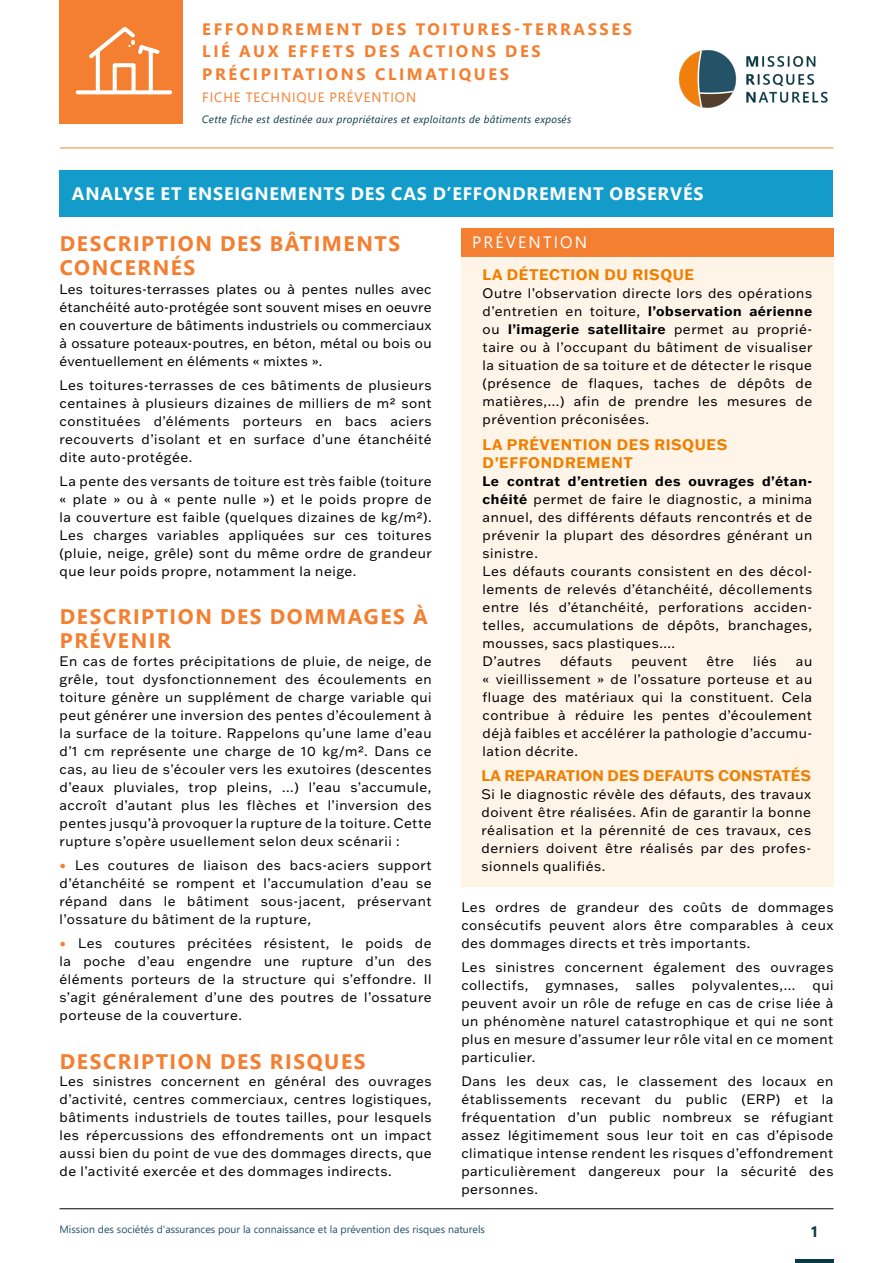
<style>
.page{position:relative;width:893px;height:1263px;background:#fff}
.page>*{position:absolute;margin:0;border:0;box-sizing:border-box;transform-origin:0 0}
.t1{font:700 21px/24px "Segoe UI";letter-spacing:.075em;color:#f47f30}
.t2{font:700 18px "Segoe UI";letter-spacing:.045em;color:#fff}
.t3{font:700 16.5px/22.5px "Segoe UI";letter-spacing:.16em;color:#f47f30}
.t4{font:16.5px "Segoe UI";letter-spacing:.125em;color:#fff}
.t5{font:700 15px/18px "Franklin Gothic ATF";letter-spacing:.04em;color:#f07f00}
.t6{font:700 15px "Franklin Gothic ATF";letter-spacing:.01em;color:#f07f00}
.t7{font:700 15px "Segoe UI";color:#083945}
.t8{font:13.5px/18px "Franklin Gothic ATF";letter-spacing:.04em;color:#000;text-align:justify}
.t9{font:13.5px "Segoe UI";letter-spacing:.065em;color:#f47f30}
.t10{font:10.5px "Segoe UI";color:#245267}
.t11{font:italic 10.5px "Segoe UI";letter-spacing:.03em;color:#073945}
.s1{color:#f47f30}
.s2{font-weight:700}
</style>
<div class="page">
<hr style="left:795px;top:1259px;width:38px;height:4px;background:#083945">
<hr style="left:60px;top:1208px;width:773px;height:1px;background:#000">
<img style="left:679px;top:50px;width:149px;height:58px">
<div style="left:60px;top:0;width:123px;height:123px;background:#f47f30"></div>
<hr style="left:60px;top:148px;width:773px;height:1px;background:#f47f30">
<div style="left:461px;top:252px;width:372px;height:635px;background:#fef4e8"></div>
<div style="left:461px;top:228px;width:372px;height:29px;background:#f47f30"></div>
<hr style="left:76px;top:90px;width:96px;height:4px;background:#fff;border-radius:2px">
<svg style="left:89px;top:27px;width:71px;height:64px"></svg>
<div style="left:60px;top:170px;width:773px;height:46px;background:#139cca"></div>
<p class="t3" style="left:202px;top:16px;width:431px">EFFONDREMENT DES TOITURES-TERRASSES<br>LIÉ AUX EFFETS DES ACTIONS DES<br>PRÉCIPITATIONS CLIMATIQUES</p>
<p class="t9" style="left:202px;top:85px;width:215px">FICHE TECHNIQUE PRÉVENTION</p>
<p class="t11" style="left:202px;top:109px;width:371px">Cette fiche est destinée aux propriétaires et exploitants de bâtiments exposés</p>
<h2 class="t2" style="left:72px;top:177px;width:633px">ANALYSE ET ENSEIGNEMENTS DES CAS D’EFFONDREMENT OBSERVÉS</h2>
<h1 class="t1" style="left:60px;top:230px;width:342px">DESCRIPTION DES BÂTIMENTS<br>CONCERNÉS</h1>
<p class="t8" style="left:60px;top:280px;width:374px">Les toitures-terrasses plates ou à pentes nulles avec étanchéité auto-protégée sont souvent mises en oeuvre en couverture de bâtiments industriels ou commerciaux à ossature poteaux-poutres, en béton, métal ou bois ou éventuellement en éléments « mixtes ».</p>
<p class="t8" style="left:60px;top:376px;width:374px">Les toitures-terrasses de ces bâtiments de plusieurs centaines à plusieurs dizaines de milliers de m² sont constituées d’éléments porteurs en bacs aciers recouverts d’isolant et en surface d’une étanchéité dite auto-protégée.</p>
<p class="t8" style="left:60px;top:472px;width:374px">La pente des versants de toiture est très faible (toiture « plate » ou à « pente nulle ») et le poids propre de la couverture est faible (quelques dizaines de kg/m²).<br>Les charges variables appliquées sur ces toitures (pluie, neige, grêle) sont du même ordre de grandeur que leur poids propre, notamment la neige.</p>
<h1 class="t1" style="left:60px;top:602px;width:370px">DESCRIPTION DES DOMMAGES À<br>PRÉVENIR</h1>
<p class="t8" style="left:60px;top:652px;width:374px">En cas de fortes précipitations de pluie, de neige, de grêle, tout dysfonctionnement des écoulements en toiture génère un supplément de charge variable qui peut générer une inversion des pentes d’écoulement à la surface de la toiture. Rappelons qu’une lame d’eau d’1 cm représente une charge de 10 kg/m². Dans ce cas, au lieu de s’écouler vers les exutoires (descentes d’eaux pluviales, trop pleins, ...) l’eau s’accumule, accroît d’autant plus les flèches et l’inversion des pentes jusqu’à provoquer la rupture de la toiture. Cette rupture s’opère usuellement selon deux scénarii :</p>
<p class="t8" style="left:60px;top:856px;width:374px"><span class="s1">•</span> Les coutures de liaison des bacs-aciers support d’étanchéité se rompent et l’accumulation d’eau se répand dans le bâtiment sous-jacent, préservant l’ossature du bâtiment de la rupture,</p>
<p class="t8" style="left:60px;top:934px;width:374px"><span class="s1">•</span> Les coutures précitées résistent, le poids de la poche d’eau engendre une rupture d’un des éléments porteurs de la structure qui s’effondre. Il s’agit généralement d’une des poutres de l’ossature porteuse de la couverture.</p>
<h1 class="t1" style="left:60px;top:1048px;width:307px">DESCRIPTION DES RISQUES</h1>
<p class="t8" style="left:60px;top:1072px;width:374px">Les sinistres concernent en général des ouvrages d’activité, centres commerciaux, centres logistiques, bâtiments industriels de toutes tailles, pour lesquels les répercussions des effondrements ont un impact aussi bien du point de vue des dommages directs, que de l’activité exercée et des dommages indirects.</p>
<p class="t4" style="left:472px;top:227px;width:116px">PRÉVENTION</p>
<p class="t5" style="left:483px;top:265px;width:213px">LA DÉTECTION DU RISQUE</p>
<p class="t8" style="left:483px;top:283px;width:331px">Outre l’observation directe lors des opérations d’entretien en toiture, <span class="s2">l’observation aérienne </span>ou <span class="s2">l’imagerie satellitaire</span> permet au proprié&shy;taire ou à l’occupant du bâtiment de visualiser la situation de sa toiture et de détecter le risque (présence de flaques, taches de dépôts de matières,...) afin de prendre les mesures de prévention préconisées.</p>
<p class="t5" style="left:483px;top:435px;width:246px">LA PRÉVENTION DES RISQUES<br>D’EFFONDREMENT</p>
<p class="t8" style="left:483px;top:472px;width:331px;text-align:left"><span class="s2">Le contrat d’entretien des ouvrages d’étan&shy;chéité</span> permet de faire le diagnostic, a minima annuel, des différents défauts rencontrés et de prévenir la plupart des désordres générant un sinistre.<br>Les défauts courants consistent en des décol&shy;lements de relevés d’étanchéité, décollements entre lés d’étanchéité, perforations acciden&shy;telles, accumulations de dépôts, branchages, mousses, sacs plastiques....<br>D’autres</p>
<p class="t8" style="left:560px;top:652px;width:54px">défauts</p>
<p class="t8" style="left:631px;top:652px;width:57px">peuvent</p>
<p class="t8" style="left:706px;top:652px;width:29px">être</p>
<p class="t8" style="left:753px;top:652px;width:25px">liés</p>
<p class="t8" style="left:483px;top:652px;width:331px;text-indent:313px">au « vieillissement » de l’ossature porteuse et au fluage des matériaux qui la constituent. Cela contribue à réduire les pentes d’écoulement déjà faibles et accélérer la pathologie d’accumu&shy;lation décrite.</p>
<p class="t6" style="left:482px;top:766px;width:331px">LA REPARATION DES DEFAUTS CONSTATÉS</p>
<p class="t8" style="left:482px;top:785px;width:331px">Si le diagnostic révèle des défauts, des travaux doivent être réalisées. Afin de garantir la bonne réalisation et la pérennité de ces travaux, ces derniers doivent être réalisés par des profes&shy;sionnels qualifiés.</p>
<p class="t8" style="left:461px;top:898px;width:374px">Les ordres de grandeur des coûts de dommages consécutifs peuvent alors être comparables à ceux des dommages directs et très importants.</p>
<p class="t8" style="left:461px;top:958px;width:374px">Les sinistres concernent également des ouvrages collectifs,</p>
<p class="t8" style="left:461px;top:976px;width:374px;text-indent:351px">qui peuvent avoir un rôle de refuge en cas de crise liée à un phénomène naturel catastrophique et qui ne sont plus en mesure d’assumer leur rôle vital en ce moment particulier.</p>
<p class="t8" style="left:461px;top:1072px;width:374px">Dans les deux cas, le classement des locaux en établissements recevant du public (ERP) et la fréquentation d’un public nombreux se réfugiant assez légitimement sous leur toit en cas d’épisode climatique intense rendent les risques d’effondrement particulièrement dangereux pour la sécurité des personnes.</p>
<p class="t8" style="left:545px;top:976px;width:75px">gymnases,</p>
<p class="t8" style="left:636px;top:976px;width:41px">salles</p>
<p class="t8" style="left:692px;top:976px;width:105px">polyvalentes,...</p>
<p class="t10" style="left:60px;top:1219px;width:427px">Mission des sociétés d'assurances pour la connaissance et la prévention des risques naturels</p>
<p class="t7" style="left:810px;top:1218px;width:10px">1</p>
</div>
